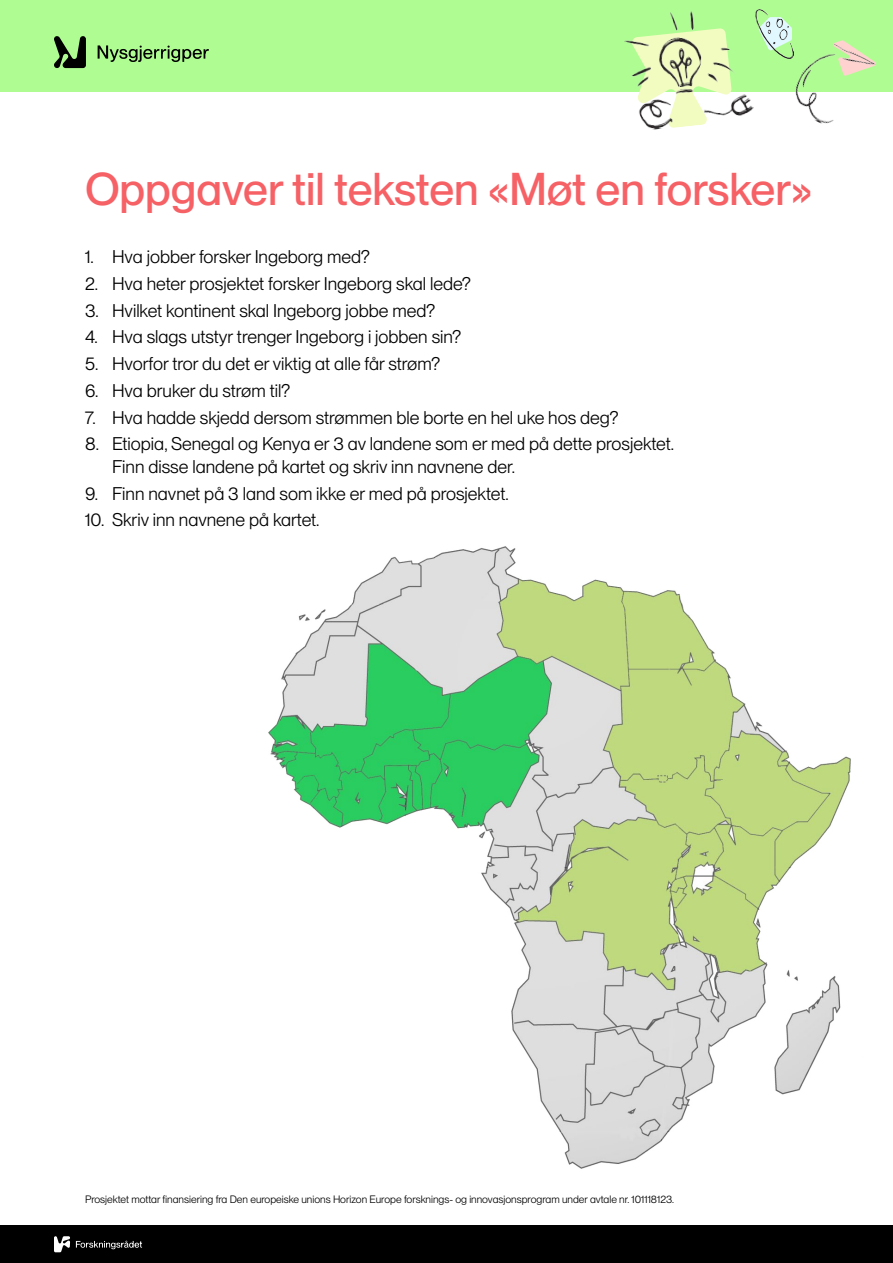
<style>
.page{position:relative;width:893px;height:1263px;background:#fff}
.page>*{position:absolute;margin:0;border:0;box-sizing:border-box;transform-origin:0 0}
.Tittel{font:500 45px "PP Neue Montreal";color:#f66166}
.Brødtekst{font:18px/22.5px "PP Neue Montreal";color:#000}
.Fasit{font:10.5px "PP Neue Montreal";color:#000}
</style>
<div class="page">
<div style="left:0;top:0;width:893px;height:91px;background:#affc92"></div>
<img style="left:756px;top:10px;width:36px;height:49px">
<img style="left:786px;top:37px;width:90px;height:87px">
<img style="left:622px;top:11px;width:133px;height:119px">
<div style="left:0;top:1225px;width:893px;height:38px;background:#000"></div>
<svg style="left:98px;top:45px;width:111px;height:17px"></svg>
<svg style="left:54px;top:36px;width:32px;height:32px"></svg>
<svg style="left:54px;top:1236px;width:16px;height:16px"></svg>
<svg style="left:76px;top:1241px;width:66px;height:8px"></svg>
<img style="left:268px;top:546px;width:583px;height:623px">
<h1 class="Tittel" style="left:85px;top:162px;width:729px">Oppgaver til teksten «Møt en forsker»</h1>
<p class="Brødtekst" style="left:85px;top:245px;width:286px">1. Hva jobber forsker Ingeborg med?</p>
<p class="Brødtekst" style="left:85px;top:272px;width:387px">2. Hva heter prosjektet forsker Ingeborg skal lede?</p>
<p class="Brødtekst" style="left:85px;top:299px;width:352px">3. Hvilket kontinent skal Ingeborg jobbe med?</p>
<p class="Brødtekst" style="left:85px;top:326px;width:378px">4. Hva slags utstyr trenger Ingeborg i jobben sin?</p>
<p class="Brødtekst" style="left:85px;top:352px;width:356px">5. Hvorfor tror du det er viktig at alle får strøm?</p>
<p class="Brødtekst" style="left:85px;top:379px;width:206px">6. Hva bruker du strøm til?</p>
<p class="Brødtekst" style="left:85px;top:406px;width:535px">7. Hva hadde skjedd dersom strømmen ble borte en hel uke hos deg?</p>
<p class="Brødtekst" style="left:112px;top:433px;width:564px;text-indent:-27px">8. Etiopia, Senegal og Kenya er 3 av landene som er med på dette prosjektet.<br>Finn disse landene på kartet og skriv inn navnene der.</p>
<p class="Brødtekst" style="left:85px;top:482px;width:425px">9. Finn navnet på 3 land som ikke er med på prosjektet.</p>
<p class="Brødtekst" style="left:85px;top:509px;width:236px">10. Skriv inn navnene på kartet.</p>
<p class="Fasit" style="left:85px;top:1193px;width:591px">Prosjektet mottar finansiering fra Den europeiske unions Horizon Europe forsknings- og innovasjonsprogram under avtale nr. 101118123.</p>
</div>
